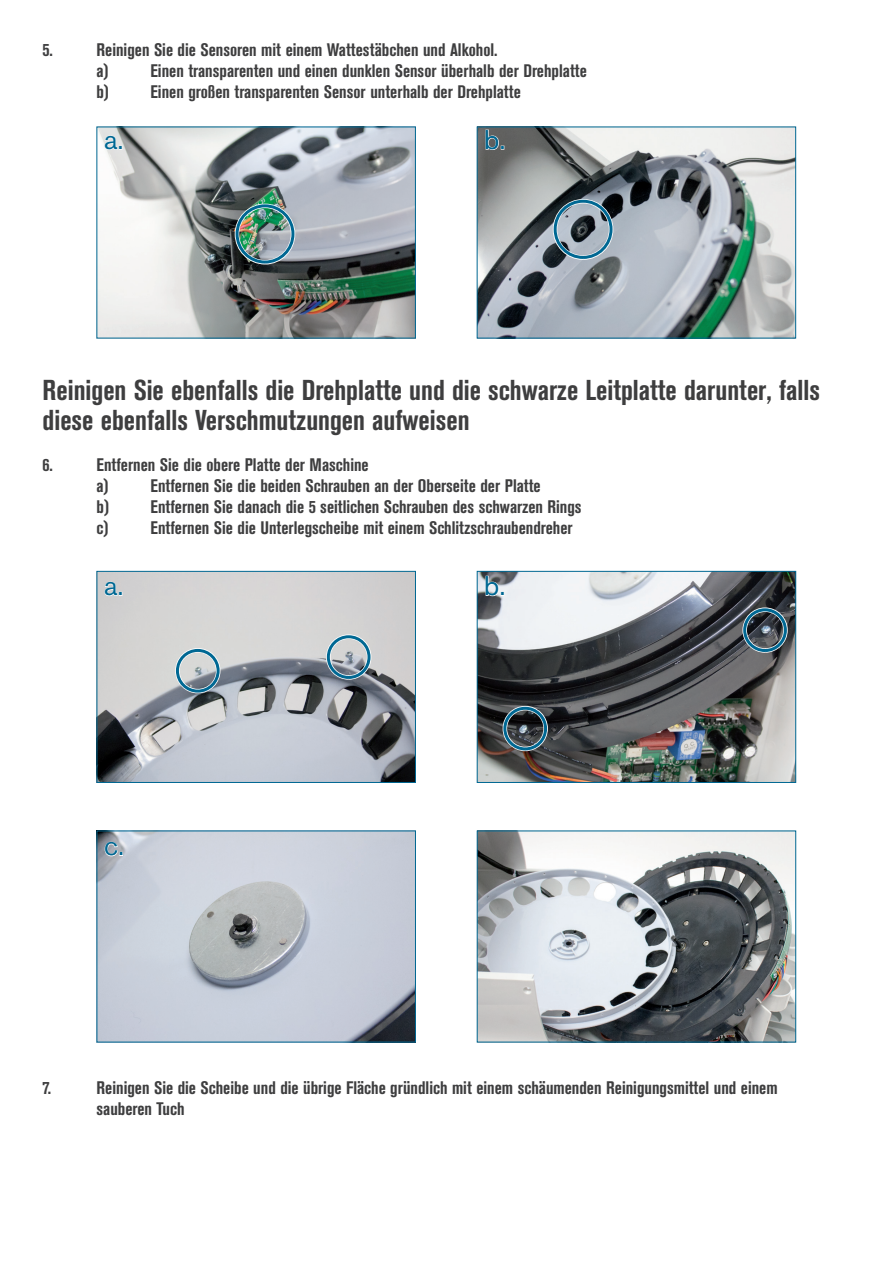
<style>
.page{position:relative;width:893px;height:1263px;background:#fff}
.page>*{position:absolute;margin:0;border:0;box-sizing:border-box;transform-origin:0 0}
.t1{font:700 condensed 28.5px/30px "Akzidenz Grotesk BE";color:#3e3e3f}
.t2{font:27px "Akzidenz Grotesk BE";color:#006893}
.t3{font:700 condensed 18px/21px "Akzidenz Grotesk BE";color:#3e3e3f}
</style>
<div class="page">
<img style="left:99px;top:129px;width:315px;height:207px">
<img style="left:479px;top:129px;width:315px;height:207px">
<div style="left:477px;top:127px;width:319px;height:211px;border:1px solid #006893"></div>
<img style="left:99px;top:573px;width:315px;height:208px">
<div style="left:97px;top:571px;width:319px;height:212px;border:1px solid #006893"></div>
<img style="left:479px;top:573px;width:315px;height:208px">
<div style="left:477px;top:571px;width:319px;height:212px;border:1px solid #006893"></div>
<img style="left:99px;top:833px;width:315px;height:207px">
<img style="left:479px;top:833px;width:315px;height:207px">
<div style="left:477px;top:831px;width:319px;height:211px;border:1px solid #006893"></div>
<div style="left:235px;top:204px;width:60px;height:60px;border:4px solid #fff;border-radius:50%"></div>
<div style="left:236px;top:204px;width:58px;height:60px;border:3px solid #006893;border-radius:50%"></div>
<div style="left:553px;top:199px;width:60px;height:61px;border:4px solid #fff;border-radius:50%"></div>
<div style="left:554px;top:200px;width:58px;height:59px;border:3px solid #006893;border-radius:50%"></div>
<div style="left:175px;top:648px;width:45px;height:45px;border:4px solid #fff;border-radius:50%"></div>
<div style="left:176px;top:649px;width:44px;height:44px;border:3px solid #006893;border-radius:50%"></div>
<div style="left:326px;top:634px;width:45px;height:46px;border:4px solid #fff;border-radius:50%"></div>
<div style="left:327px;top:635px;width:44px;height:44px;border:3px solid #006893;border-radius:50%"></div>
<div style="left:503px;top:706px;width:45px;height:45px;border:4px solid #fff;border-radius:50%"></div>
<div style="left:503px;top:707px;width:44px;height:43px;border:3px solid #006893;border-radius:50%"></div>
<div style="left:742px;top:607px;width:46px;height:46px;border:4px solid #fff;border-radius:50%"></div>
<div style="left:743px;top:608px;width:44px;height:44px;border:3px solid #006893;border-radius:50%"></div>
<svg style="left:104px;top:135px;width:18px;height:15px"></svg>
<svg style="left:485px;top:129px;width:19px;height:21px"></svg>
<svg style="left:104px;top:581px;width:18px;height:15px"></svg>
<svg style="left:485px;top:575px;width:19px;height:21px"></svg>
<svg style="left:104px;top:841px;width:19px;height:15px"></svg>
<p class="t3" style="left:42px;top:39px;width:12px">5.</p>
<p class="t3" style="left:96px;top:39px;width:492px">Reinigen Sie die Sensoren mit einem Wattestäbchen und Alkohol.<br>a) Einen transparenten und einen dunklen Sensor überhalb der Drehplatte b) Einen großen transparenten Sensor unterhalb der Drehplatte</p>
<h2 class="t2" style="left:104px;top:124px;width:21px">a.</h2>
<h2 class="t2" style="left:484px;top:124px;width:23px">b.</h2>
<h1 class="t1" style="left:43px;top:375px;width:779px">Reinigen Sie ebenfalls die Drehplatte und die schwarze Leitplatte darunter, falls diese ebenfalls Verschmutzungen aufweisen</h1>
<p class="t3" style="left:43px;top:454px;width:12px">6.</p>
<p class="t3" style="left:97px;top:454px;width:487px">Entfernen Sie die obere Platte der Maschine<br>a) Entfernen Sie die beiden Schrauben an der Oberseite der Platte<br>b) Entfernen Sie danach die 5 seitlichen Schrauben des schwarzen Rings c) Entfernen Sie die Unterlegscheibe mit einem Schlitzschraubendreher</p>
<h2 class="t2" style="left:104px;top:570px;width:21px">a.</h2>
<h2 class="t2" style="left:484px;top:570px;width:23px">b.</h2>
<h2 class="t2" style="left:104px;top:830px;width:22px">c.</h2>
<p class="t3" style="left:43px;top:1077px;width:10px">7.</p>
<p class="t3" style="left:97px;top:1077px;width:683px">Reinigen Sie die Scheibe und die übrige Fläche gründlich mit einem schäumenden Reinigungsmittel und einem sauberen Tuch</p>
</div>
